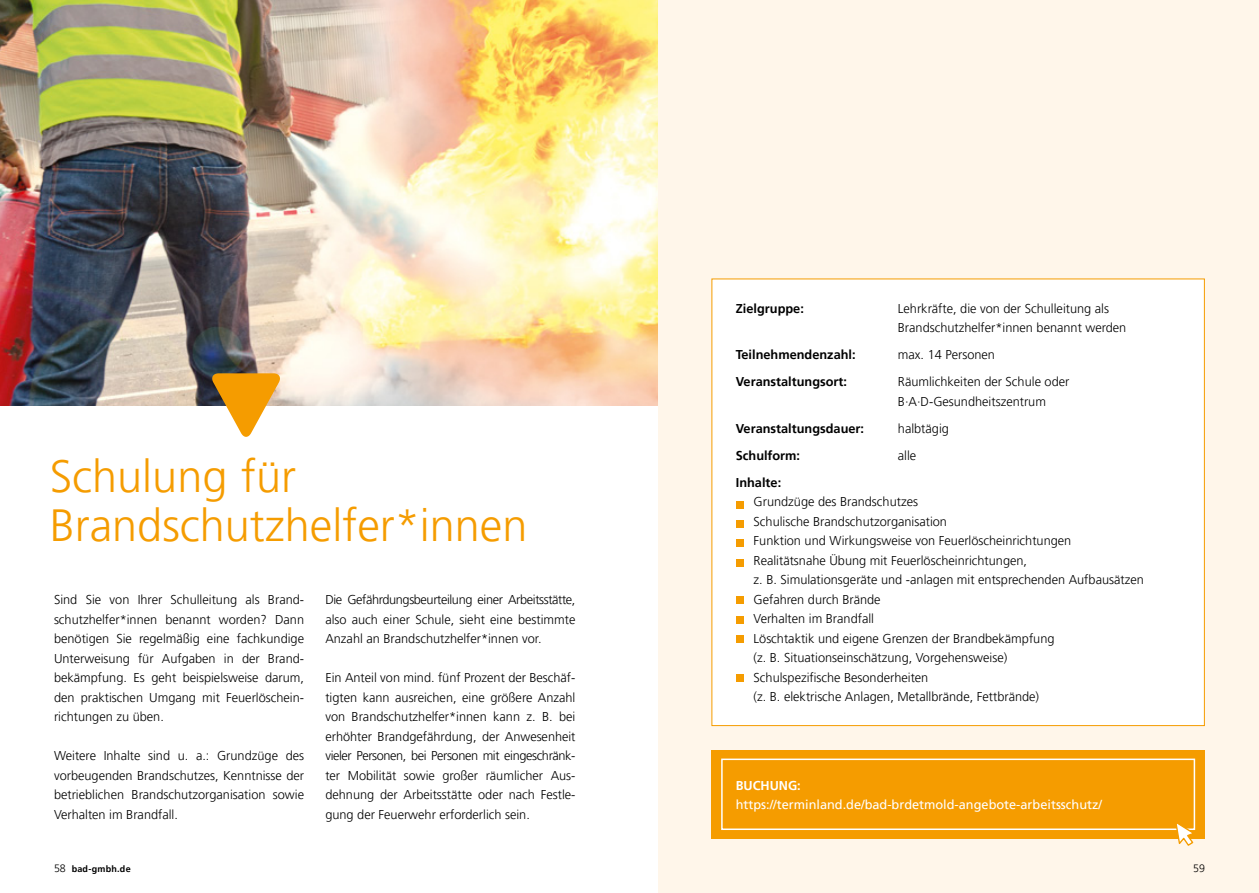
<style>
.page{position:relative;width:1259px;height:893px;background:#fff}
.page>*{position:absolute;margin:0;border:0;box-sizing:border-box;transform-origin:0 0}
.t1{font:300 45px/49.5px "Frutiger LT Pro";color:#f59c00}
.t2{font:300 12.75px/19.5px "Frutiger LT Pro";color:#000;text-align:justify}
.t3{font:700 12.75px "Frutiger LT Pro";color:#000}
.t4{font:12.75px "Frutiger LT Pro";color:#fff}
.t5{font:700 12.75px "Frutiger LT Pro";color:#fff}
.t6{font:300 10.65px "Frutiger LT Pro";color:#000}
.t7{font:700 9px "Frutiger LT Pro";letter-spacing:.025em;color:#000}
.s1{font-weight:300;font-size:10.65px}
</style>
<div class="page">
<img style="left:0;top:0;width:659px;height:405px">
<svg style="left:211px;top:373px;width:71px;height:64px"></svg>
<div style="left:659px;top:0;width:600px;height:893px;background:#fff6ea"></div>
<div style="left:711px;top:279px;width:493px;height:447px;background:#fff"></div>
<div style="left:736px;top:520px;width:7px;height:8px;background:#f59c00"></div>
<div style="left:736px;top:539px;width:7px;height:8px;background:#f59c00"></div>
<div style="left:736px;top:501px;width:7px;height:7px;background:#f59c00"></div>
<div style="left:736px;top:674px;width:7px;height:8px;background:#f59c00"></div>
<div style="left:736px;top:560px;width:7px;height:7px;background:#f59c00"></div>
<div style="left:736px;top:596px;width:7px;height:7px;background:#f59c00"></div>
<div style="left:736px;top:616px;width:7px;height:7px;background:#f59c00"></div>
<div style="left:736px;top:636px;width:7px;height:7px;background:#f59c00"></div>
<div style="left:711px;top:751px;width:493px;height:88px;background:#f59c00"></div>
<div style="left:721px;top:759px;width:474px;height:71px;border:2px solid #fff"></div>
<svg style="left:1174px;top:820px;width:22px;height:26px"></svg>
<h1 class="t1" style="left:50px;top:452px;width:479px">Schulung für<br>Brandschutzhelfer*innen</h1>
<p class="t2" style="left:54px;top:590px;width:252px">Sind Sie von Ihrer Schulleitung als Brand&shy;schutzhelfer*innen benannt worden? Dann benötigen Sie regelmäßig eine fachkundige Unterweisung für Aufgaben in der Brand&shy;bekämpfung. Es geht beispielsweise darum, den praktischen Umgang mit Feuerlöschein&shy;richtungen zu üben.</p>
<p class="t2" style="left:54px;top:746px;width:252px">Weitere Inhalte sind u. a.: Grundzüge des vorbeugenden Brandschutzes, Kenntnisse der betrieblichen Brandschutzorganisation sowie Verhalten im Brandfall.</p>
<p class="t7" style="left:54px;top:863px;width:78px"><span class="s1">58</span> bad-gmbh.de</p>
<p class="t2" style="left:325px;top:590px;width:252px">Die Gefährdungsbeurteilung einer Arbeitsstätte, also auch einer Schule, sieht eine bestimmte Anzahl an Brandschutzhelfer*innen vor.</p>
<p class="t2" style="left:325px;top:668px;width:252px">Ein Anteil von mind. fünf Prozent der Beschäf&shy;tigten kann ausreichen, eine größere Anzahl von Brandschutzhelfer*innen kann z. B. bei erhöhter Brandgefährdung, der Anwesenheit vieler Personen, bei Personen mit eingeschränk&shy;ter Mobilität sowie großer räumlicher Aus&shy;dehnung der Arbeitsstätte oder nach Festle&shy;gung der Feuerwehr erforderlich sein.</p>
<p class="t3" style="left:736px;top:301px;width:70px">Zielgruppe:</p>
<p class="t2" style="left:898px;top:299px;width:230px">Lehrkräfte, die von der Schulleitung als<br>Brandschutzhelfer*innen benannt werden</p>
<p class="t3" style="left:736px;top:347px;width:121px">Teilnehmendenzahl:</p>
<p class="t2" style="left:898px;top:345px;width:99px">max. 14 Personen</p>
<p class="t3" style="left:736px;top:374px;width:113px">Veranstaltungsort:</p>
<p class="t2" style="left:898px;top:372px;width:173px">Räumlichkeiten der Schule oder<br>B∙A∙D-Gesundheitszentrum</p>
<p class="t3" style="left:736px;top:421px;width:130px">Veranstaltungsdauer:</p>
<p class="t2" style="left:898px;top:419px;width:53px">halbtägig</p>
<p class="t3" style="left:736px;top:448px;width:66px">Schulform:</p>
<p class="t2" style="left:898px;top:446px;width:20px">alle</p>
<p class="t3" style="left:736px;top:475px;width:47px">Inhalte:</p>
<p class="t2" style="left:753px;top:492px;width:392px;text-align:left">Grundzüge des Brandschutzes<br>Schulische Brandschutzorganisation<br>Funktion und Wirkungsweise von Feuerlöscheinrichtungen Realitätsnahe Übung mit Feuerlöscheinrichtungen,<br>z. B. Simulationsgeräte und -anlagen mit entsprechenden Aufbausätzen Gefahren durch Brände<br>Verhalten im Brandfall<br>Löschtaktik und eigene Grenzen der Brandbekämpfung<br>(z. B. Situationseinschätzung, Vorgehensweise)<br>Schulspezifische Besonderheiten<br>(z. B. elektrische Anlagen, Metallbrände, Fettbrände)</p>
<p class="t5" style="left:735px;top:778px;width:67px">BUCHUNG:</p>
<p class="t4" style="left:735px;top:797px;width:368px">https://terminland.de/bad-brdetmold-angebote-arbeitsschutz/</p>
<p class="t6" style="left:1193px;top:862px;width:13px">59</p>
</div>
